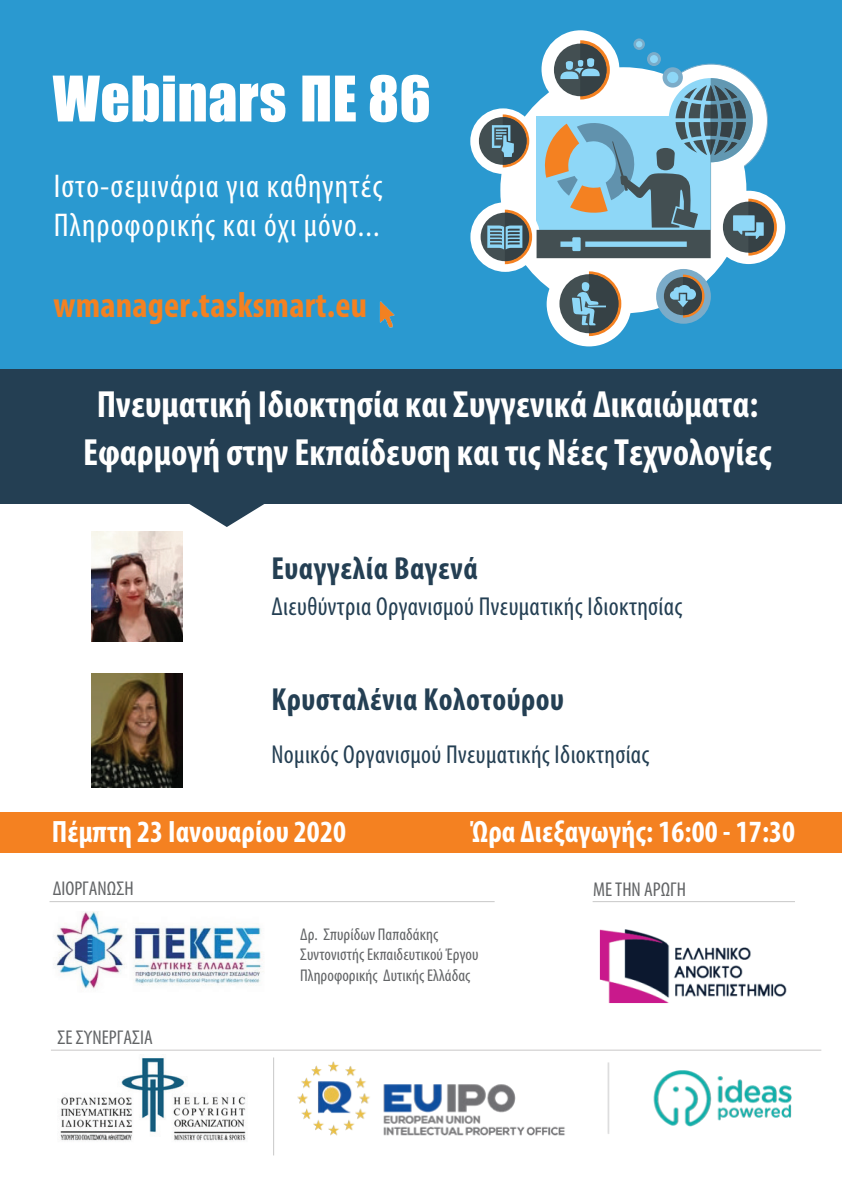
<style>
.page{position:relative;width:842px;height:1191px;background:#fff}
.page>*{position:absolute;margin:0;border:0;box-sizing:border-box;transform-origin:0 0}
.t1{font:58px "Impact";letter-spacing:.01em;color:#fff}
.t2{font:700 condensed 38px/48px "Myriad Pro";color:#fff;text-align:center}
.t3{font:700 condensed 36px "Myriad Pro";letter-spacing:.005em;color:#f48121}
.t4{font:condensed 33px/39.6px "Myriad Pro";letter-spacing:.035em;color:#fff}
.t5{font:700 condensed 32px "Myriad Pro";letter-spacing:.015em;color:#243f53}
.t6{font:700 condensed 31px "Myriad Pro";letter-spacing:.005em;color:#fff}
.t7{font:condensed 26px "Myriad Pro";letter-spacing:.015em;color:#243f53}
.t8{font:condensed 20px "Myriad Pro";color:#626466}
.t9{font:condensed 17px/20.4px "Myriad Pro";letter-spacing:.005em;color:#626466}
</style>
<div class="page">
<svg style="left:189px;top:504px;width:75px;height:23px"></svg>
<div style="left:0;top:253px;width:842px;height:251px;background:#243f53"></div>
<div style="left:0;top:0;width:842px;height:369px;background:#2a99d0"></div>
<div style="left:470px;top:108px;width:66px;height:66px;background:#fff;border-radius:50%"></div>
<div style="left:541px;top:30px;width:78px;height:78px;background:#fff;border-radius:50%"></div>
<div style="left:500px;top:67px;width:246px;height:246px;background:#fff;border-radius:50%"></div>
<div style="left:547px;top:262px;width:84px;height:84px;background:#fff;border-radius:50%"></div>
<div style="left:470px;top:202px;width:70px;height:70px;background:#fff;border-radius:50%"></div>
<div style="left:656px;top:269px;width:55px;height:55px;background:#7bacc9;border-radius:50%"></div>
<div style="left:712px;top:191px;width:73px;height:73px;background:#fff;border-radius:50%"></div>
<div style="left:664px;top:277px;width:38px;height:38px;background:#434f52;border-radius:50%"></div>
<div style="left:559px;top:274px;width:59px;height:59px;background:#434f52;border-radius:50%"></div>
<svg style="left:572px;top:271px;width:49px;height:65px"></svg>
<div style="left:481px;top:213px;width:48px;height:48px;background:#434f52;border-radius:50%"></div>
<div style="left:479px;top:117px;width:48px;height:48px;background:#434f52;border-radius:50%"></div>
<svg style="left:487px;top:38px;width:290px;height:226px"></svg>
<svg style="left:670px;top:274px;width:34px;height:44px"></svg>
<div style="left:0;top:812px;width:842px;height:40px;background:#f48121"></div>
<img style="left:379px;top:301px;width:16px;height:27px">
<hr style="left:50px;top:901px;width:445px;height:1px;background:#c9c8c8">
<hr style="left:593px;top:901px;width:202px;height:1px;background:#c9c8c8">
<img style="left:54px;top:911px;width:210px;height:78px">
<img style="left:599px;top:929px;width:188px;height:75px">
<hr style="left:273px;top:1057px;width:1px;height:98px;background:#c9c8c8">
<img style="left:60px;top:1057px;width:186px;height:84px">
<img style="left:92px;top:531px;width:90px;height:110px">
<img style="left:91px;top:673px;width:92px;height:114px">
<img style="left:297px;top:1061px;width:495px;height:75px">
<hr style="left:51px;top:1050px;width:770px;height:1px;background:#c9c8c8">
<h1 class="t1" style="left:53px;top:54px;width:380px">Webinars ΠΕ 86</h1>
<p class="t4" style="left:54px;top:165px;width:330px">Ιστο-σεμινάρια για καθηγητές<br>Πληροφορικής και όχι μόνο...</p>
<p class="t3" style="left:53px;top:283px;width:315px">wmanager.tasksmart.eu</p>
<p class="t2" style="left:83px;top:379px;width:690px">Πνευματική Ιδιοκτησία και Συγγενικά Δικαιώματα:<br>Εφαρμογή στην Εκπαίδευση και τις Νέες Τεχνολογίες</p>
<p class="t5" style="left:271px;top:548px;width:208px">Ευαγγελία Βαγενά</p>
<p class="t7" style="left:271px;top:590px;width:412px">Διευθύντρια Οργανισμού Πνευματικής Ιδιοκτησίας</p>
<p class="t5" style="left:271px;top:679px;width:294px">Κρυσταλένια Κολοτούρου</p>
<p class="t7" style="left:271px;top:738px;width:380px">Νομικός Οργανισμού Πνευματικής Ιδιοκτησίας</p>
<p class="t6" style="left:52px;top:812px;width:296px">Πέμπτη 23 Ιανουαρίου 2020</p>
<p class="t6" style="left:470px;top:812px;width:326px">Ώρα Διεξαγωγής: 16:00 - 17:30</p>
<p class="t8" style="left:53px;top:876px;width:83px">ΔΙΟΡΓΑΝΩΣΗ</p>
<p class="t8" style="left:593px;top:877px;width:94px">ΜΕ ΤΗΝ ΑΡΩΓΗ</p>
<p class="t8" style="left:57px;top:1025px;width:97px">ΣΕ ΣΥΝΕΡΓΑΣΙΑ</p>
<p class="t9" style="left:300px;top:923px;width:180px">Δρ. Σπυρίδων Παπαδάκης<br>Συντονιστής Εκπαιδευτικού Έργου<br>Πληροφορικής Δυτικής Ελλάδας</p>
</div>
